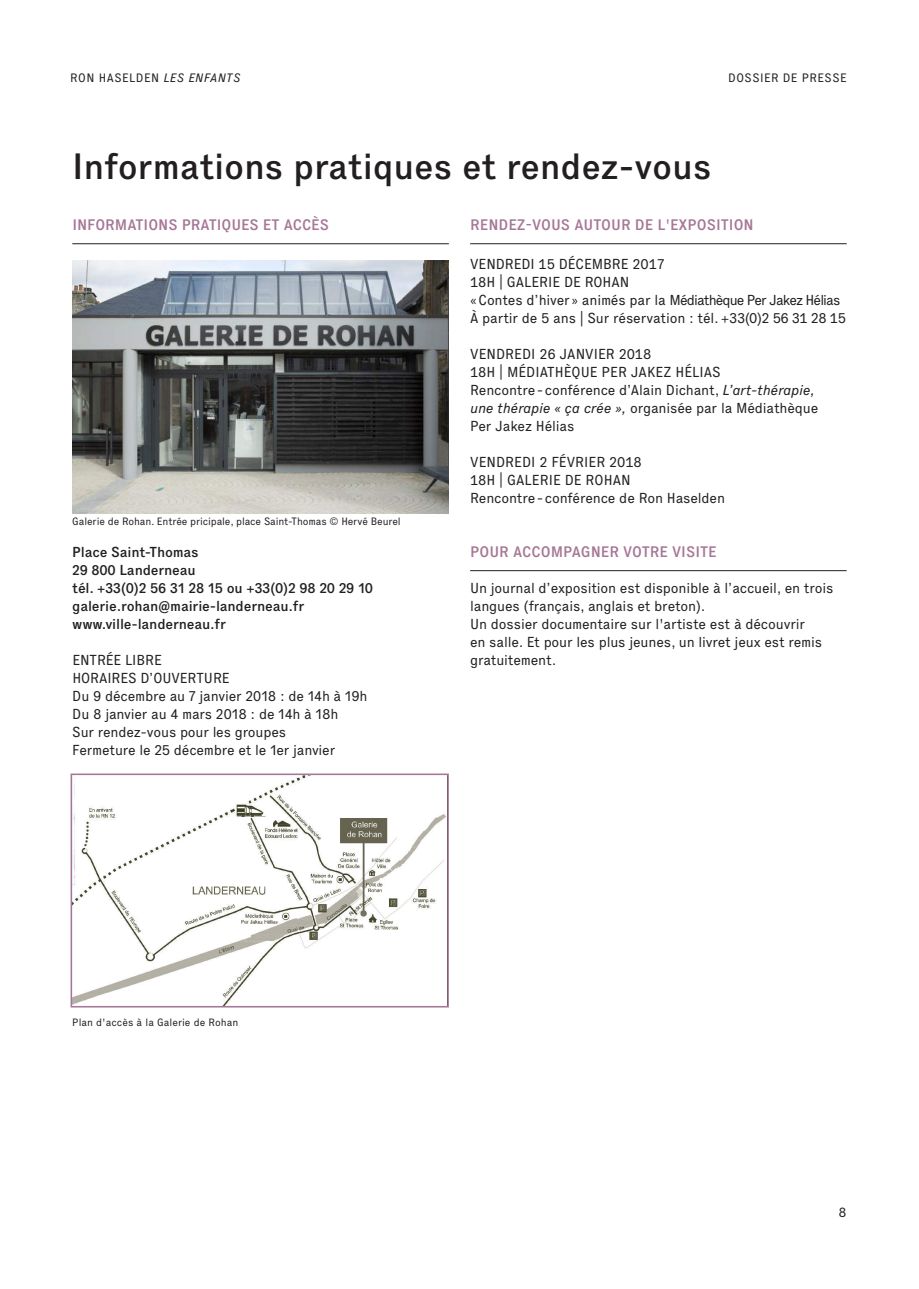
<style>
.page{position:relative;width:919px;height:1289px;background:#fff}
.page>*{position:absolute;margin:0;border:0;box-sizing:border-box;transform-origin:0 0}
.t1{font:500 36px "Executive";letter-spacing:-.01em;color:#231f20}
.t2{font:500 15px "Executive";color:#a67796}
.t3{font:14.25px/18px "Executive";letter-spacing:-.01em;color:#231f20}
.t4{font:14.25px/18px "Executive 55 Reg";letter-spacing:-.01em;color:#231f20}
.t5{font:500 14.25px/18px "Executive";letter-spacing:-.015em;color:#231f20}
.t6{font:13.5px "Executive";color:#231f20}
.t7{font:12px "Executive";letter-spacing:.04em;color:#231f20}
.t8{font:10.5px "Executive";letter-spacing:-.01em;color:#231f20}
.s1{font-style:italic}
.s2{font-family:"Executive 56 It"}
</style>
<div class="page">
<hr style="left:470px;top:243px;width:376px;height:1px;background:#231f20">
<hr style="left:470px;top:570px;width:376px;height:1px;background:#231f20">
<hr style="left:72px;top:243px;width:377px;height:1px;background:#231f20">
<img style="left:72px;top:260px;width:377px;height:253px">
<img style="left:74px;top:776px;width:372px;height:228px">
<div style="left:71px;top:773px;width:378px;height:234px;border:2px solid #a67796"></div>
<p class="t7" style="left:70px;top:70px;width:171px">RON HASELDEN <span class="s1">LES ENFANTS</span></p>
<p class="t7" style="left:728px;top:70px;width:120px">DOSSIER DE PRESSE</p>
<h1 class="t1" style="left:72px;top:144px;width:641px">Informations pratiques et rendez-vous</h1>
<p class="t2" style="left:470px;top:216px;width:285px">RENDEZ-VOUS AUTOUR DE L'EXPOSITION</p>
<p class="t3" style="left:470px;top:255px;width:377px">VENDREDI 15 DÉCEMBRE 2017<br>18H | GALERIE DE ROHAN<br>« Contes d’hiver » animés par la Médiathèque Per Jakez Hélias À partir de 5 ans | Sur réservation : tél. +33(0)2 56 31 28 15</p>
<p class="t4" style="left:470px;top:345px;width:346px">VENDREDI 26 JANVIER 2018<br>18H | MÉDIATHÈQUE PER JAKEZ HÉLIAS<br>Rencontre-conférence d’Alain Dichant, <span class="s2">L’art-thérapie,</span></p>
<p class="t3" style="left:470px;top:399px;width:349px"><span class="s2">une thérapie « ça crée »,</span> organisée par la Médiathèque<br>Per Jakez Hélias</p>
<p class="t4" style="left:470px;top:453px;width:256px">VENDREDI 2 FÉVRIER 2018<br>18H | GALERIE DE ROHAN<br>Rencontre-conférence de Ron Haselden</p>
<p class="t2" style="left:72px;top:216px;width:258px">INFORMATIONS PRATIQUES ET ACCÈS</p>
<p class="t8" style="left:72px;top:515px;width:330px">Galerie de Rohan. Entrée pricipale, place Saint-Thomas © Hervé Beurel</p>
<p class="t5" style="left:72px;top:543px;width:302px">Place Saint-Thomas<br>29 800 Landerneau<br>tél. +33(0)2 56 31 28 15 ou +33(0)2 98 20 29 10 galerie.rohan@mairie-landerneau.fr www.ville-landerneau.fr</p>
<p class="t3" style="left:72px;top:651px;width:297px">ENTRÉE LIBRE<br>HORAIRES D’OUVERTURE<br>Du 9 décembre au 7 janvier 2018 : de 14h à 19h<br>Du 8 janvier au 4 mars 2018 : de 14h à 18h<br>Sur rendez-vous pour les groupes<br>Fermeture le 25 décembre et le 1er janvier</p>
<p class="t2" style="left:470px;top:543px;width:248px">POUR ACCOMPAGNER VOTRE VISITE</p>
<p class="t3" style="left:470px;top:579px;width:365px">Un journal d’exposition est disponible à l’accueil, en trois langues (français, anglais et breton).<br>Un dossier documentaire sur l'artiste est à découvrir<br>en salle. Et pour les plus jeunes, un livret jeux est remis gratuitement.</p>
<p class="t8" style="left:72px;top:1015px;width:167px">Plan d'accès à la Galerie de Rohan</p>
<p class="t6" style="left:838px;top:1203px;width:10px">8</p>
</div>
